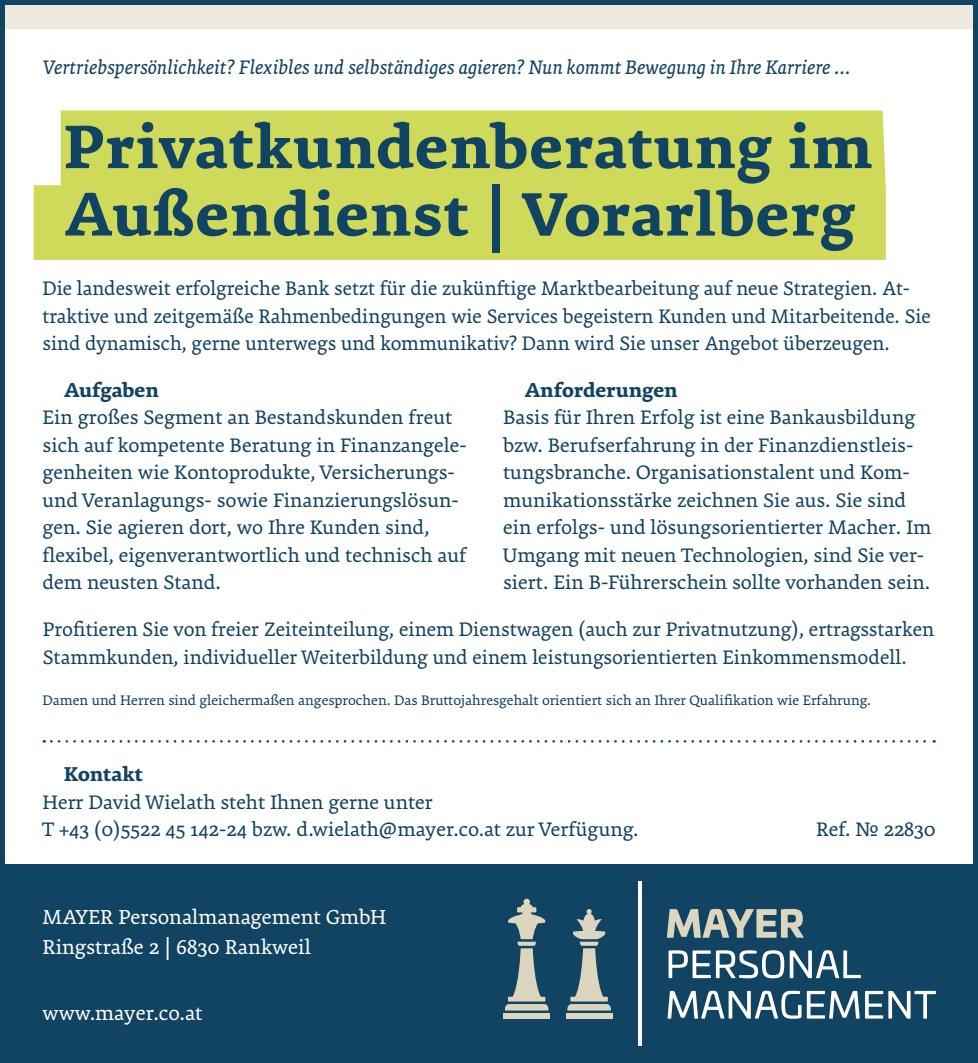
<style>
.page{position:relative;width:978px;height:1063px;background:#fff}
.page>*{position:absolute;margin:0;border:0;box-sizing:border-box;transform-origin:0 0}
.t1{font:700 65px/67.5px "Premiera";letter-spacing:.02em;color:#114362}
.t2{font:22px/30px "Premiera";color:#fff}
.t3{font:21.25px/27.5px "Premiera";color:#114362}
.t4{font:italic 21.25px "Premiera";color:#114362}
.t5{font:700 21.25px "Premiera";color:#114362}
.t6{font:15px "Premiera";color:#114362}
</style>
<div class="page">
<div style="left:34px;top:111px;width:852px;height:149px;background:#d0da5a"></div>
<div style="left:0;top:865px;width:978px;height:198px;background:#114362"></div>
<svg style="left:51px;top:740px;width:884px;height:3px"></svg>
<div style="left:503px;top:1013px;width:47px;height:6px;background:#dbd6bd"></div>
<svg style="left:505px;top:899px;width:43px;height:112px"></svg>
<div style="left:566px;top:1013px;width:46px;height:6px;background:#dbd6bd"></div>
<svg style="left:567px;top:909px;width:44px;height:102px"></svg>
<hr style="left:639px;top:881px;width:3px;height:165px;background:#fff">
<svg style="left:667px;top:909px;width:137px;height:29px"></svg>
<svg style="left:669px;top:950px;width:115px;height:28px"></svg>
<svg style="left:790px;top:950px;width:71px;height:28px"></svg>
<svg style="left:668px;top:991px;width:133px;height:28px"></svg>
<svg style="left:807px;top:991px;width:129px;height:28px"></svg>
<div style="left:0;top:0;width:978px;height:28px;background:#edebdd"></div>
<div style="left:0;top:0;width:978px;height:1063px;border:5px solid #114362"></div>
<p class="t4" style="left:43px;top:54px;width:809px">Vertriebspersönlichkeit? Flexibles und selbständiges agieren? Nun kommt Bewegung in Ihre Karriere …</p>
<h1 class="t1" style="left:64px;top:113px;width:810px">Privatkundenberatung im<br>Außendienst | Vorarlberg</h1>
<p class="t3" style="left:43px;top:275px;width:890px">Die landesweit erfolgreiche Bank setzt für die zukünftige Marktbearbeitung auf neue Strategien. At&shy;traktive und zeitgemäße Rahmenbedingungen wie Services begeistern Kunden und Mitarbeitende. Sie sind dynamisch, gerne unterwegs und kommunikativ? Dann wird Sie unser Angebot überzeugen.</p>
<p class="t5" style="left:64px;top:376px;width:97px">Aufgaben</p>
<p class="t3" style="left:43px;top:404px;width:426px">Ein großes Segment an Bestandskunden freut sich auf kompetente Beratung in Finanzangele&shy;genheiten wie Kontoprodukte, Versicherungs&shy;und Veranlagungs- sowie Finanzierungslösun&shy;gen. Sie agieren dort, wo Ihre Kunden sind, flexibel, eigenverantwortlich und technisch auf dem neusten Stand.</p>
<p class="t5" style="left:524px;top:376px;width:155px">Anforderungen</p>
<p class="t3" style="left:503px;top:404px;width:430px">Basis für Ihren Erfolg ist eine Bankausbildung bzw. Berufserfahrung in der Finanzdienstleis&shy;tungsbranche. Organisationstalent und Kom&shy;munikationsstärke zeichnen Sie aus. Sie sind ein erfolgs- und lösungsorientierter Macher. Im Umgang mit neuen Technologien, sind Sie ver&shy;siert. Ein B-Führerschein sollte vorhanden sein.</p>
<p class="t3" style="left:43px;top:616px;width:893px">Profitieren Sie von freier Zeiteinteilung, einem Dienstwagen (auch zur Privatnutzung), ertragsstarken<br>Stammkunden, individueller Weiterbildung und einem leistungsorientierten Einkommensmodell.</p>
<p class="t6" style="left:43px;top:692px;width:830px">Damen und Herren sind gleichermaßen angesprochen. Das Bruttojahresgehalt orientiert sich an Ihrer Qualifikation wie Erfahrung.</p>
<p class="t5" style="left:64px;top:761px;width:81px">Kontakt</p>
<p class="t3" style="left:43px;top:788px;width:598px">Herr David Wielath steht Ihnen gerne unter<br>T +43 (0)5522 45 142-24 bzw. d.wielath@mayer.co.at zur Verfügung.</p>
<p class="t2" style="left:43px;top:902px;width:345px">MAYER Personalmanagement GmbH<br>Ringstraße 2 | 6830 Rankweil</p>
<p class="t2" style="left:43px;top:999px;width:162px">www.mayer.co.at</p>
<p class="t3" style="left:816px;top:816px;width:121px">Ref. № 22830</p>
</div>
